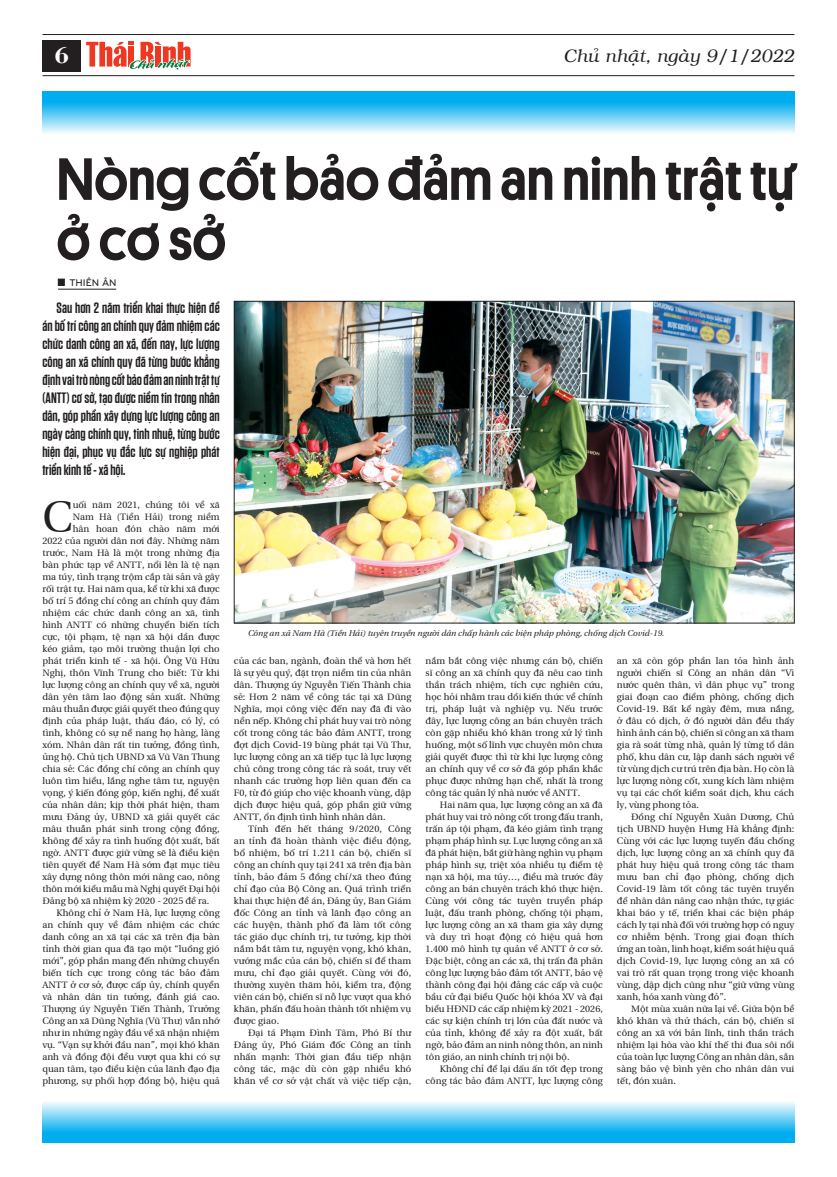
<style>
.page{position:relative;width:837px;height:1177px;background:#fff}
.page>*{position:absolute;margin:0;border:0;box-sizing:border-box;transform-origin:0 0}
.Body{font:500 60px "SVN Platform";color:#231f20;scale:.94 1}
.Body-2{font:44.2px "BHD utopia Long";color:#231f20}
.t1{font:24px "VNI Bodon Bold";color:#fff}
.t2{font:italic 18px "VNI";color:#231f20}
.Sapo{font:600 15px/18px "SVN Tungsten";color:#231f20;text-align:justify}
.Ten_tac_gia{font:10px "UTM Bryant LG Bold";color:#231f20}
.Body-3{font:9.5px/12px "BHD utopia Long";color:#231f20;text-align:justify}
.Chu_thich_anh{font:8.5px "BHD Utopia Italic long Italic";color:#231f20}
</style>
<div class="page">
<hr style="left:43px;top:34px;width:751px;height:1px;background:#231f20">
<hr style="left:43px;top:75px;width:751px;height:1px;background:#231f20">
<div style="left:43px;top:40px;width:38px;height:31px;background:#231f20"></div>
<svg style="left:86px;top:42px;width:105px;height:35px"></svg>
<img style="left:236px;top:303px;width:556px;height:318px">
<div style="left:58px;top:279px;width:7px;height:7px;background:#231f20;border:1px solid #231f20"></div>
<hr style="left:58px;top:289px;width:58px;height:1px;background:#231f20">
<svg style="left:42px;top:91px;width:752px;height:42px"></svg>
<svg style="left:42px;top:1102px;width:752px;height:40px"></svg>
<p class="t1" style="left:54px;top:37px;width:16px">6</p>
<p class="t2" style="left:563px;top:43px;width:232px">Chuû nhaät, ngaøy 9/1/2022</p>
<p class="Body" style="left:57px;top:135px;width:786px">Nòng cốt bảo đảm an ninh trật tự</p>
<p class="Body" style="left:57px;top:195px;width:182px">ở cơ sở</p>
<p class="Ten_tac_gia" style="left:69px;top:275px;width:49px">THIÊN ÂN</p>
<p class="Sapo" style="left:42px;top:298px;width:179px;text-indent:14px">Sau hơn 2 năm triển khai thực hiện đề án bố trí công an chính quy đảm nhiệm các chức danh công an xã, đến nay, lực lượng công an xã chính quy đã từng bước khẳng định vai trò nòng cốt bảo đảm an ninh trật tự (ANTT) cơ sở, tạo được niềm tin trong nhân dân, góp phần xây dựng lực lượng công an ngày càng chính quy, tinh nhuệ, từng bước hiện đại, phục vụ đắc lực sự nghiệp phát triển kinh tế - xã hội.</p>
<p class="Body-2" style="left:42px;top:484px;width:32px">C</p>
<p class="Body-3" style="left:73px;top:498px;width:148px">uối năm 2021, chúng tôi về xã</p>
<p class="Body-3" style="left:73px;top:510px;width:148px">Nam Hà (Tiền Hải) trong niềm</p>
<p class="Body-3" style="left:73px;top:522px;width:148px">hân hoan đón chào năm mới</p>
<p class="Body-3" style="left:42px;top:534px;width:179px">2022 của người dân nơi đây. Những năm</p>
<p class="Body-3" style="left:42px;top:546px;width:179px">trước, Nam Hà là một trong những địa</p>
<p class="Body-3" style="left:42px;top:558px;width:179px">bàn phức tạp về ANTT, nổi lên là tệ nạn</p>
<p class="Body-3" style="left:42px;top:570px;width:179px">ma túy, tình trạng trộm cắp tài sản và gây</p>
<p class="Body-3" style="left:42px;top:582px;width:179px">rối trật tự. Hai năm qua, kể từ khi xã được</p>
<p class="Body-3" style="left:42px;top:594px;width:179px">bố trí 5 đồng chí công an chính quy đảm</p>
<p class="Body-3" style="left:42px;top:606px;width:179px">nhiệm các chức danh công an xã, tình</p>
<p class="Body-3" style="left:42px;top:618px;width:179px">hình ANTT có những chuyển biến tích</p>
<p class="Body-3" style="left:42px;top:630px;width:179px">cực, tội phạm, tệ nạn xã hội dần được</p>
<p class="Body-3" style="left:42px;top:642px;width:179px">kéo giảm, tạo môi trường thuận lợi cho</p>
<p class="Body-3" style="left:42px;top:654px;width:179px">phát triển kinh tế - xã hội. Ông Vũ Hữu</p>
<p class="Body-3" style="left:42px;top:666px;width:179px">Nghị, thôn Vĩnh Trung cho biết: Từ khi</p>
<p class="Body-3" style="left:42px;top:678px;width:179px">lực lượng công an chính quy về xã, người</p>
<p class="Body-3" style="left:42px;top:690px;width:179px">dân yên tâm lao động sản xuất. Những</p>
<p class="Body-3" style="left:42px;top:702px;width:179px">mâu thuẫn được giải quyết theo đúng quy</p>
<p class="Body-3" style="left:42px;top:714px;width:179px">định của pháp luật, thấu đáo, có lý, có</p>
<p class="Body-3" style="left:42px;top:726px;width:179px">tình, không có sự nể nang họ hàng, làng</p>
<p class="Body-3" style="left:42px;top:738px;width:179px">xóm. Nhân dân rất tin tưởng, đồng tình,</p>
<p class="Body-3" style="left:42px;top:750px;width:179px">ủng hộ. Chủ tịch UBND xã Vũ Văn Thung</p>
<p class="Body-3" style="left:42px;top:762px;width:179px">chia sẻ: Các đồng chí công an chính quy</p>
<p class="Body-3" style="left:42px;top:774px;width:179px">luôn tìm hiểu, lắng nghe tâm tư, nguyện</p>
<p class="Body-3" style="left:42px;top:786px;width:179px">vọng, ý kiến đóng góp, kiến nghị, đề xuất</p>
<p class="Body-3" style="left:42px;top:798px;width:179px">của nhân dân; kịp thời phát hiện, tham</p>
<p class="Body-3" style="left:42px;top:810px;width:179px">mưu Đảng ủy, UBND xã giải quyết các</p>
<p class="Body-3" style="left:42px;top:822px;width:179px">mâu thuẫn phát sinh trong cộng đồng,</p>
<p class="Body-3" style="left:42px;top:834px;width:179px">không để xảy ra tình huống đột xuất, bất</p>
<p class="Body-3" style="left:42px;top:846px;width:179px">ngờ. ANTT được giữ vững sẽ là điều kiện</p>
<p class="Body-3" style="left:42px;top:858px;width:179px">tiên quyết để Nam Hà sớm đạt mục tiêu</p>
<p class="Body-3" style="left:42px;top:870px;width:179px">xây dựng nông thôn mới nâng cao, nông</p>
<p class="Body-3" style="left:42px;top:882px;width:179px">thôn mới kiểu mẫu mà Nghị quyết Đại hội</p>
<p class="Body-3" style="left:42px;top:894px;width:168px">Đảng bộ xã nhiệm kỳ 2020 - 2025 đề ra.</p>
<p class="Body-3" style="left:42px;top:906px;width:179px;text-indent:14px">Không chỉ ở Nam Hà, lực lượng công an chính quy về đảm nhiệm các chức danh công an xã tại các xã trên địa bàn tỉnh thời gian qua đã tạo một “luồng gió mới”, góp phần mang đến những chuyển biến tích cực trong công tác bảo đảm ANTT ở cơ sở, được cấp ủy, chính quyền và nhân dân tin tưởng, đánh giá cao.<br>Thượng úy Nguyễn Tiến Thành, Trưởng Công an xã Dũng Nghĩa (Vũ Thư) vẫn nhớ như in những ngày đầu về xã nhận nhiệm vụ. “Vạn sự khởi đầu nan”, mọi khó khăn anh và đồng đội đều vượt qua khi có sự quan tâm, tạo điều kiện của lãnh đạo địa phương, sự phối hợp đồng bộ, hiệu quả</p>
<p class="Chu_thich_anh" style="left:248px;top:625px;width:418px">Công an xã Nam Hà (Tiền Hải) tuyên truyền người dân chấp hành các biện pháp phòng, chống dịch Covid-19.</p>
<p class="Body-3" style="left:425px;top:654px;width:179px">nắm bắt công việc nhưng cán bộ, chiến sĩ công an xã chính quy đã nêu cao tinh thần trách nhiệm, tích cực nghiên cứu, học hỏi nhằm trau dồi kiến thức về chính trị, pháp luật và nghiệp vụ. Nếu trước đây, lực lượng công an bán chuyên trách còn gặp nhiều khó khăn trong xử lý tình huống, một số lĩnh vực chuyên môn chưa giải quyết được thì từ khi lực lượng công an chính quy về cơ sở đã góp phần khắc phục được những hạn chế, nhất là trong công tác quản lý nhà nước về ANTT.</p>
<p class="Body-3" style="left:425px;top:798px;width:179px;text-indent:14px">Hai năm qua, lực lượng công an xã đã phát huy vai trò nòng cốt trong đấu tranh, trấn áp tội phạm, đã kéo giảm tình trạng phạm pháp hình sự. Lực lượng công an xã đã phát hiện, bắt giữ hàng nghìn vụ phạm pháp hình sự, triệt xóa nhiều tụ điểm tệ nạn xã hội, ma túy…, điều mà trước đây công an bán chuyên trách khó thực hiện.<br>Cùng với công tác tuyên truyền pháp luật, đấu tranh phòng, chống tội phạm, lực lượng công an xã tham gia xây dựng và duy trì hoạt động có hiệu quả hơn 1.400 mô hình tự quản về ANTT ở cơ sở.<br>Đặc biệt, công an các xã, thị trấn đã phân công lực lượng bảo đảm tốt ANTT, bảo vệ thành công đại hội đảng các cấp và cuộc bầu cử đại biểu Quốc hội khóa XV và đại biểu HĐND các cấp nhiệm kỳ 2021 - 2026, các sự kiện chính trị lớn của đất nước và của tỉnh, không để xảy ra đột xuất, bất ngờ, bảo đảm an ninh nông thôn, an ninh tôn giáo, an ninh chính trị nội bộ.</p>
<p class="Body-3" style="left:425px;top:1062px;width:179px;text-align:right">Không chỉ để lại dấu ấn tốt đẹp trong công tác bảo đảm ANTT, lực lượng công</p>
<p class="Body-3" style="left:616px;top:654px;width:179px">an xã còn góp phần lan tỏa hình ảnh người chiến sĩ Công an nhân dân “Vì nước quên thân, vì dân phục vụ” trong giai đoạn cao điểm phòng, chống dịch Covid-19. Bất kể ngày đêm, mưa nắng, ở đâu có dịch, ở đó người dân đều thấy hình ảnh cán bộ, chiến sĩ công an xã tham gia rà soát từng nhà, quản lý từng tổ dân phố, khu dân cư, lập danh sách người về từ vùng dịch cư trú trên địa bàn. Họ còn là lực lượng nòng cốt, xung kích làm nhiệm vụ tại các chốt kiểm soát dịch, khu cách ly, vùng phong tỏa.</p>
<p class="Body-3" style="left:616px;top:810px;width:179px;text-indent:14px">Đồng chí Nguyễn Xuân Dương, Chủ tịch UBND huyện Hưng Hà khẳng định:<br>Cùng với các lực lượng tuyến đầu chống dịch, lực lượng công an xã chính quy đã phát huy hiệu quả trong công tác tham mưu ban chỉ đạo phòng, chống dịch Covid-19 làm tốt công tác tuyên truyền để nhân dân nâng cao nhận thức, tự giác khai báo y tế, triển khai các biện pháp cách ly tại nhà đối với trường hợp có nguy cơ nhiễm bệnh. Trong giai đoạn thích ứng an toàn, linh hoạt, kiểm soát hiệu quả dịch Covid-19, lực lượng công an xã có vai trò rất quan trọng trong việc khoanh vùng, dập dịch cũng như “giữ vững vùng xanh, hóa xanh vùng đỏ”.</p>
<p class="Body-3" style="left:616px;top:1002px;width:179px;text-indent:14px">Một mùa xuân nữa lại về. Giữa bộn bề khó khăn và thử thách, cán bộ, chiến sĩ công an xã với bản lĩnh, tinh thần trách nhiệm lại hòa vào khí thế thi đua sôi nổi của toàn lực lượng Công an nhân dân, sẵn sàng bảo vệ bình yên cho nhân dân vui tết, đón xuân.</p>
<p class="Body-3" style="left:234px;top:654px;width:179px">của các ban, ngành, đoàn thể và hơn hết là sự yêu quý, đặt trọn niềm tin của nhân dân. Thượng úy Nguyễn Tiến Thành chia sẻ: Hơn 2 năm về công tác tại xã Dũng Nghĩa, mọi công việc đến nay đã đi vào nền nếp. Không chỉ phát huy vai trò nòng cốt trong công tác bảo đảm ANTT, trong đợt dịch Covid-19 bùng phát tại Vũ Thư, lực lượng công an xã tiếp tục là lực lượng chủ công trong công tác rà soát, truy vết nhanh các trường hợp liên quan đến ca F0, từ đó giúp cho việc khoanh vùng, dập dịch được hiệu quả, góp phần giữ vững ANTT, ổn định tình hình nhân dân.</p>
<p class="Body-3" style="left:234px;top:822px;width:179px;text-indent:14px">Tính đến hết tháng 9/2020, Công an tỉnh đã hoàn thành việc điều động, bổ nhiệm, bố trí 1.211 cán bộ, chiến sĩ công an chính quy tại 241 xã trên địa bàn tỉnh, bảo đảm 5 đồng chí/xã theo đúng chỉ đạo của Bộ Công an. Quá trình triển khai thực hiện đề án, Đảng ủy, Ban Giám đốc Công an tỉnh và lãnh đạo công an các huyện, thành phố đã làm tốt công tác giáo dục chính trị, tư tưởng, kịp thời nắm bắt tâm tư, nguyện vọng, khó khăn, vướng mắc của cán bộ, chiến sĩ để tham mưu, chỉ đạo giải quyết. Cùng với đó, thường xuyên thăm hỏi, kiểm tra, động viên cán bộ, chiến sĩ nỗ lực vượt qua khó khăn, phấn đấu hoàn thành tốt nhiệm vụ được giao.</p>
<p class="Body-3" style="left:234px;top:1026px;width:179px;text-indent:14px">Đại tá Phạm Đình Tâm, Phó Bí thư Đảng ủy, Phó Giám đốc Công an tỉnh nhấn mạnh: Thời gian đầu tiếp nhận công tác, mặc dù còn gặp nhiều khó khăn về cơ sở vật chất và việc tiếp cận,</p>
</div>
